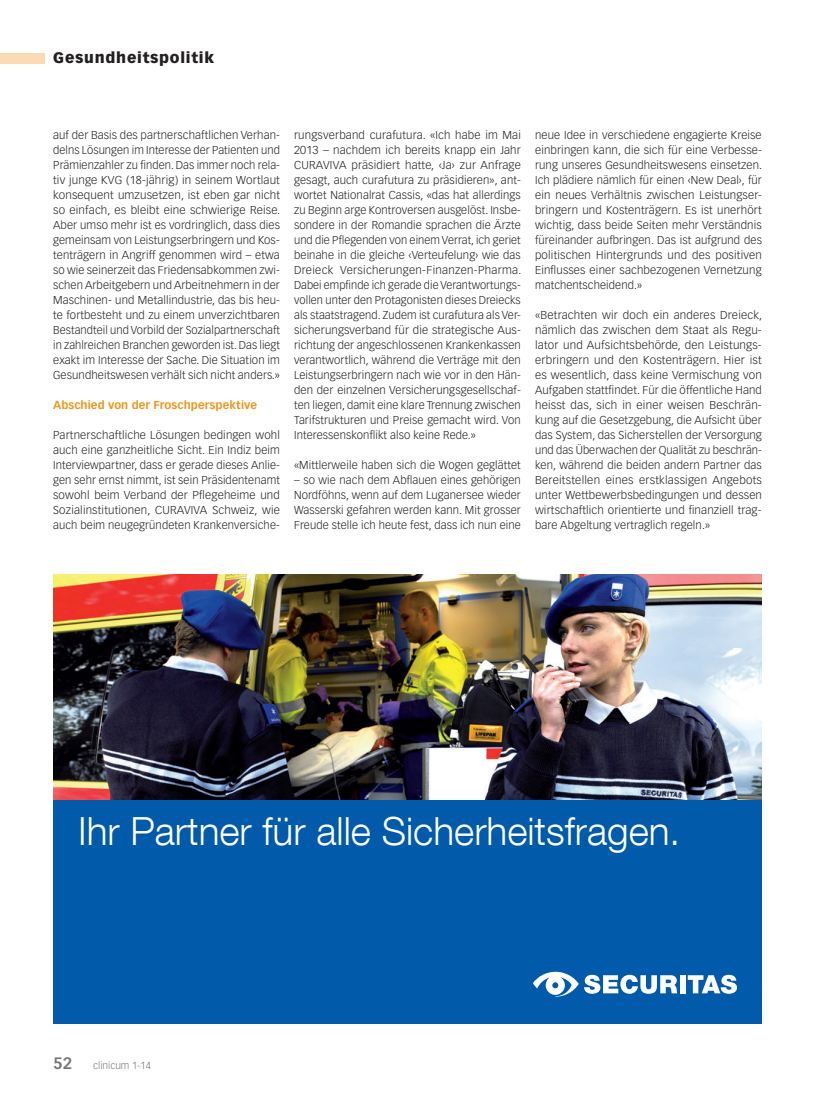
<style>
.page{position:relative;width:815px;height:1099px;background:#fff}
.page>*{position:absolute;margin:0;border:0;box-sizing:border-box;transform-origin:0 0}
.t1{font:300 38.75px "Helvetica Neue LT Com";color:#fff}
.t2{font:900 15px "Vectora LT Std";letter-spacing:.05em;color:#231f20}
.t3{font:300 11.25px/15px "Vectora LT Std";letter-spacing:.01em;color:#231f20;text-align:justify}
.t4{font:700 11.25px "Vectora LT Std";letter-spacing:.005em;color:#ee961c}
.t5{font:300 10px "Vectora LH";color:#76787b}
.s1{font-weight:700;font-size:16.25px}
</style>
<div class="page">
<div style="left:0;top:53px;width:45px;height:10px;background:#fbdbb3"></div>
<div style="left:53px;top:574px;width:709px;height:450px;background:#015aaa"></div>
<img style="left:53px;top:574px;width:709px;height:225px">
<div style="left:680px;top:975px;width:6px;height:18px;background:#fff"></div>
<svg style="left:688px;top:974px;width:49px;height:19px"></svg>
<svg style="left:533px;top:971px;width:144px;height:25px"></svg>
<h2 class="t2" style="left:53px;top:49px;width:162px">Gesundheitspolitik</h2>
<p class="t3" style="left:53px;top:128px;width:229px">auf der Basis des partnerschaftlichen Verhan&shy;delns Lösungen im Interesse der Patienten und Prämienzahler zu finden. Das immer noch rela&shy;tiv junge KVG (18-jährig) in seinem Wortlaut konsequent umzusetzen, ist eben gar nicht so einfach, es bleibt eine schwierige Reise.<br>Aber umso mehr ist es vordringlich, dass dies gemeinsam von Leistungserbringern und Kos&shy;tenträgern in Angriff genommen wird – etwa so wie seinerzeit das Friedensabkommen zwi&shy;schen Arbeitgebern und Arbeitnehmern in der Maschinen- und Metallindustrie, das bis heu&shy;te fortbesteht und zu einem unverzichtbaren Bestandteil und Vorbild der Sozialpartnerschaft in zahlreichen Branchen geworden ist. Das liegt exakt im Interesse der Sache. Die Situation im Gesundheitswesen verhält sich nicht anders.»</p>
<p class="t4" style="left:53px;top:398px;width:205px">Abschied von der Froschperspektive</p>
<p class="t3" style="left:53px;top:428px;width:228px">Partnerschaftliche Lösungen bedingen wohl auch eine ganzheitliche Sicht. Ein Indiz beim Interviewpartner, dass er gerade dieses Anlie&shy;gen sehr ernst nimmt, ist sein Präsidentenamt sowohl beim Verband der Pflegeheime und Sozialinstitutionen, CURAVIVA Schweiz, wie auch beim neugegründeten Krankenversiche-</p>
<p class="t3" style="left:294px;top:128px;width:229px">rungsverband curafutura. «Ich habe im Mai 2013 – nachdem ich bereits knapp ein Jahr CURAVIVA präsidiert hatte, ‹Ja› zur Anfrage gesagt, auch curafutura zu präsidieren», ant&shy;wortet Nationalrat Cassis, «das hat allerdings zu Beginn arge Kontroversen ausgelöst. Insbe&shy;sondere in der Romandie sprachen die Ärzte und die Pflegenden von einem Verrat, ich geriet beinahe in die gleiche ‹Verteufelung› wie das Dreieck Versicherungen-Finanzen-Pharma.<br>Dabei empfinde ich gerade die Verantwortungs&shy;vollen unter den Protagonisten dieses Dreiecks als staatstragend. Zudem ist curafutura als Ver&shy;sicherungsverband für die strategische Aus&shy;richtung der angeschlossenen Krankenkassen verantwortlich, während die Verträge mit den Leistungserbringern nach wie vor in den Hän&shy;den der einzelnen Versicherungsgesellschaf&shy;ten liegen, damit eine klare Trennung zwischen Tarifstrukturen und Preise gemacht wird. Von Interessenskonflikt also keine Rede.»</p>
<p class="t3" style="left:294px;top:458px;width:228px">«Mittlerweile haben sich die Wogen geglättet</p>
<p class="t3" style="left:294px;top:473px;width:228px">– so wie nach dem Abflauen eines gehörigen Nordföhns, wenn auf dem Luganersee wieder Wasserski gefahren werden kann. Mit grosser Freude stelle ich heute fest, dass ich nun eine</p>
<p class="t3" style="left:535px;top:128px;width:229px">neue Idee in verschiedene engagierte Kreise einbringen kann, die sich für eine Verbesse&shy;rung unseres Gesundheitswesens einsetzen.<br>Ich plädiere nämlich für einen ‹New Deal›, für ein neues Verhältnis zwischen Leistungser&shy;bringern und Kostenträgern. Es ist unerhört wichtig, dass beide Seiten mehr Verständnis füreinander aufbringen. Das ist aufgrund des politischen Hintergrunds und des positiven Einflusses einer sachbezogenen Vernetzung matchentscheidend.»</p>
<p class="t3" style="left:535px;top:308px;width:229px">«Betrachten wir doch ein anderes Dreieck, nämlich das zwischen dem Staat als Regu&shy;lator und Aufsichtsbehörde, den Leistungs&shy;erbringern und den Kostenträgern. Hier ist es wesentlich, dass keine Vermischung von Aufgaben stattfindet. Für die öffentliche Hand heisst das, sich in einer weisen Beschrän&shy;kung auf die Gesetzgebung, die Aufsicht über das System, das Sicherstellen der Versorgung und das Überwachen der Qualität zu beschrän&shy;ken, während die beiden andern Partner das Bereitstellen eines erstklassigen Angebots unter Wettbewerbsbedingungen und dessen wirtschaftlich orientierte und finanziell trag&shy;bare Abgeltung vertraglich regeln.»</p>
<h1 class="t1" style="left:78px;top:807px;width:604px">Ihr Partner für alle Sicherheitsfragen.</h1>
<p class="t5" style="left:53px;top:1059px;width:99px"><span class="s1">52</span> clinicum 1-14</p>
</div>
